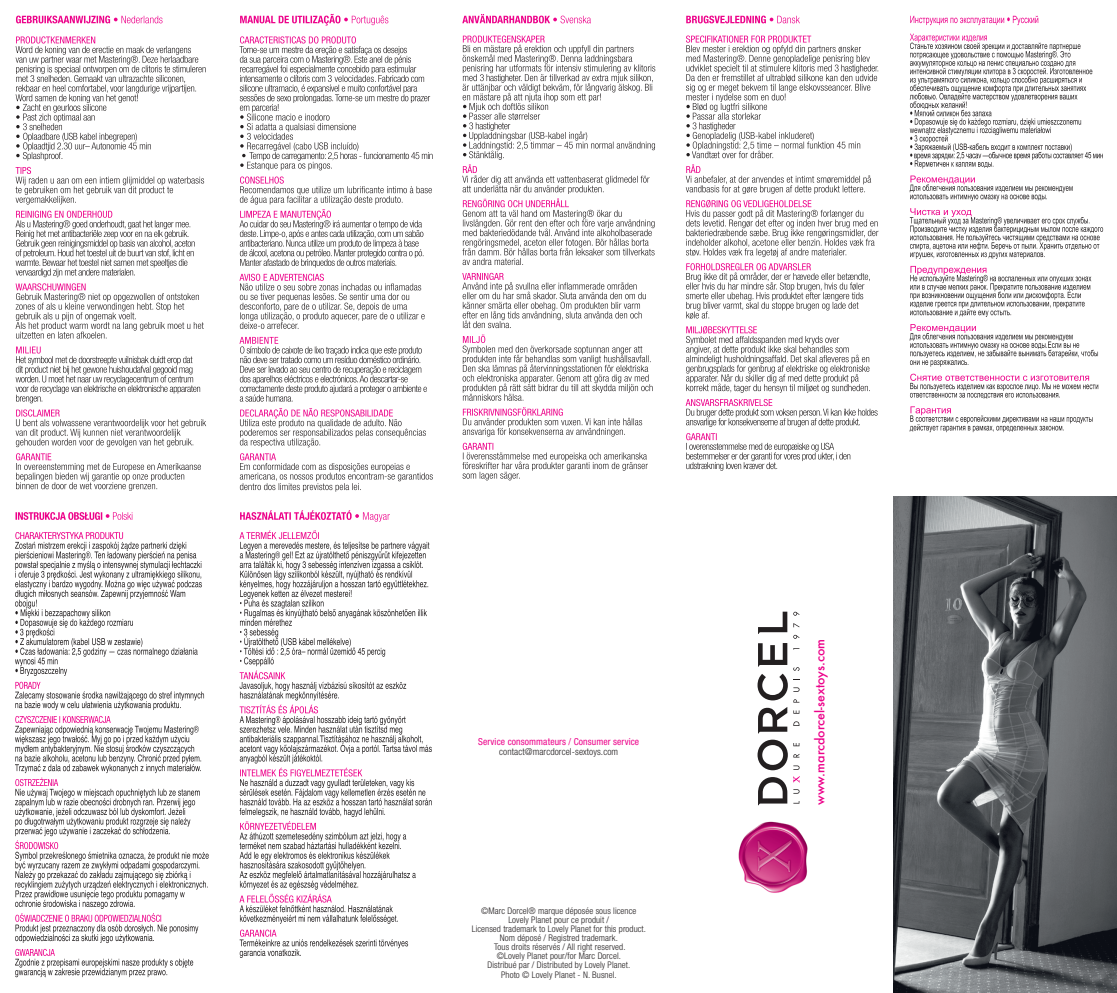
<style>
.page{position:relative;width:1117px;height:993px;background:#fff}
.page>*{position:absolute;margin:0;border:0;box-sizing:border-box;transform-origin:0 0}
.t1{font:500 12.42px "Futura";color:#ed028a}
.t2{font:condensed 9.62px "Helvetica Neue";letter-spacing:.01em;color:#ed028a}
.t3{font:300 condensed 9.62px "Helvetica Neue";letter-spacing:.01em;color:#231f20}
.t4{font:300 condensed 9.1px/9.1px "Helvetica Neue";letter-spacing:.01em;color:#231f20;text-align:center}
</style>
<div class="page">
<svg style="left:16px;top:453px;width:185px;height:38px"></svg>
<svg style="left:16px;top:409px;width:190px;height:38px"></svg>
<svg style="left:16px;top:346px;width:184px;height:57px"></svg>
<svg style="left:15px;top:283px;width:189px;height:55px"></svg>
<svg style="left:15px;top:210px;width:180px;height:67px"></svg>
<svg style="left:16px;top:167px;width:188px;height:37px"></svg>
<svg style="left:16px;top:36px;width:190px;height:125px"></svg>
<svg style="left:16px;top:16px;width:146px;height:7px"></svg>
<svg style="left:240px;top:453px;width:193px;height:38px"></svg>
<svg style="left:240px;top:408px;width:186px;height:39px"></svg>
<svg style="left:239px;top:337px;width:188px;height:64px"></svg>
<svg style="left:239px;top:273px;width:185px;height:56px"></svg>
<svg style="left:239px;top:176px;width:193px;height:91px"></svg>
<svg style="left:239px;top:36px;width:193px;height:134px"></svg>
<svg style="left:240px;top:14px;width:148px;height:12px"></svg>
<svg style="left:462px;top:442px;width:185px;height:38px"></svg>
<svg style="left:462px;top:407px;width:180px;height:29px"></svg>
<svg style="left:462px;top:334px;width:190px;height:66px"></svg>
<svg style="left:462px;top:273px;width:183px;height:55px"></svg>
<svg style="left:462px;top:35px;width:193px;height:230px"></svg>
<svg style="left:462px;top:14px;width:129px;height:9px"></svg>
<svg style="left:909px;top:406px;width:183px;height:26px"></svg>
<svg style="left:910px;top:373px;width:187px;height:25px"></svg>
<svg style="left:909px;top:324px;width:188px;height:42px"></svg>
<svg style="left:910px;top:266px;width:181px;height:51px"></svg>
<svg style="left:909px;top:208px;width:193px;height:51px"></svg>
<svg style="left:909px;top:175px;width:163px;height:26px"></svg>
<svg style="left:909px;top:34px;width:193px;height:134px"></svg>
<svg style="left:910px;top:16px;width:128px;height:9px"></svg>
<svg style="left:15px;top:948px;width:178px;height:28px"></svg>
<svg style="left:15px;top:716px;width:194px;height:226px"></svg>
<svg style="left:15px;top:681px;width:189px;height:28px"></svg>
<svg style="left:15px;top:532px;width:187px;height:143px"></svg>
<svg style="left:15px;top:512px;width:117px;height:7px"></svg>
<svg style="left:686px;top:433px;width:164px;height:37px"></svg>
<svg style="left:685px;top:399px;width:192px;height:28px"></svg>
<svg style="left:686px;top:326px;width:183px;height:67px"></svg>
<svg style="left:686px;top:263px;width:183px;height:56px"></svg>
<svg style="left:686px;top:200px;width:192px;height:57px"></svg>
<svg style="left:685px;top:164px;width:185px;height:30px"></svg>
<svg style="left:686px;top:35px;width:192px;height:123px"></svg>
<svg style="left:686px;top:16px;width:113px;height:7px"></svg>
<img style="left:893px;top:496px;width:223px;height:496px">
<svg style="left:758px;top:777px;width:29px;height:28px"></svg>
<svg style="left:757px;top:739px;width:30px;height:31px"></svg>
<svg style="left:758px;top:707px;width:29px;height:26px"></svg>
<svg style="left:757px;top:673px;width:30px;height:27px"></svg>
<svg style="left:758px;top:643px;width:29px;height:23px"></svg>
<svg style="left:758px;top:611px;width:29px;height:22px"></svg>
<svg style="left:793px;top:776px;width:6px;height:6px"></svg>
<svg style="left:793px;top:789px;width:6px;height:4px"></svg>
<svg style="left:793px;top:765px;width:6px;height:4px"></svg>
<svg style="left:793px;top:754px;width:6px;height:3px"></svg>
<svg style="left:793px;top:743px;width:6px;height:3px"></svg>
<svg style="left:793px;top:721px;width:6px;height:4px"></svg>
<svg style="left:793px;top:710px;width:6px;height:3px"></svg>
<svg style="left:793px;top:699px;width:6px;height:3px"></svg>
<svg style="left:793px;top:687px;width:6px;height:4px"></svg>
<svg style="left:793px;top:667px;width:6px;height:3px"></svg>
<svg style="left:793px;top:634px;width:6px;height:4px"></svg>
<svg style="left:793px;top:623px;width:6px;height:4px"></svg>
<svg style="left:793px;top:611px;width:6px;height:4px"></svg>
<img style="left:738px;top:821px;width:70px;height:72px">
<svg style="left:239px;top:929px;width:169px;height:28px"></svg>
<svg style="left:239px;top:530px;width:193px;height:393px"></svg>
<svg style="left:240px;top:510px;width:150px;height:11px"></svg>
<p class="t2" style="left:478px;top:736px;width:162px">Service consommateurs / Consumer service</p>
<p class="t3" style="left:499px;top:745px;width:120px">contact@marcdorcel-sextoys.com</p>
<p class="t4" style="left:471px;top:905px;width:176px">©Marc Dorcel® marque déposée sous licence Lovely Planet pour ce produit /<br>Licensed trademark to Lovely Planet for this product.<br>Nom déposé / Registred trademark.<br>Tous droits réservés / All right reserved.<br>©Lovely Planet pour/for Marc Dorcel.<br>Distribué par / Distributed by Lovely Planet.<br>Photo © Lovely Planet - N. Busnel.</p>
<h1 class="t1" style="left:811px;top:804px;width:167px;rotate:-90deg">www.marcdorcel-sextoys.com</h1>
</div>
